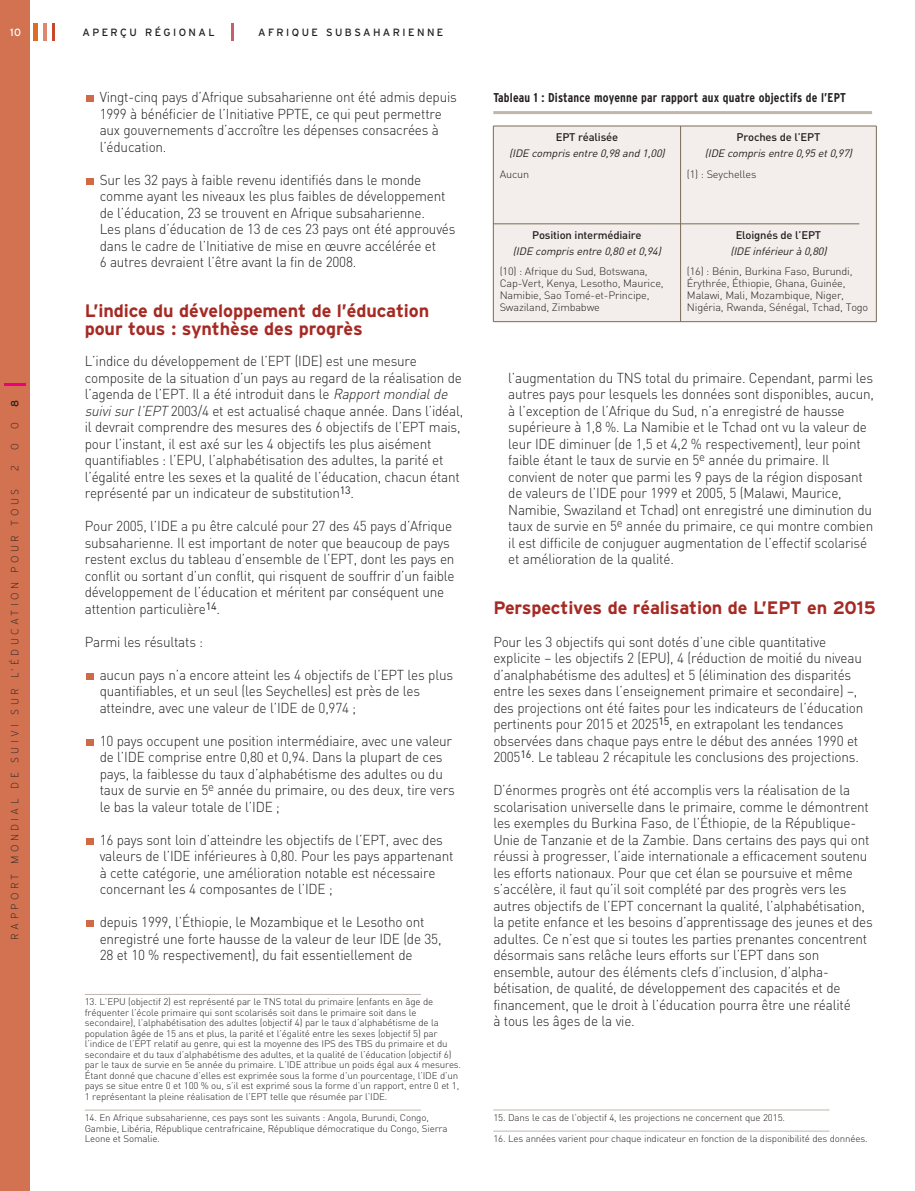
<style>
.page{position:relative;width:915px;height:1191px;background:#fff}
.page>*{position:absolute;margin:0;border:0;box-sizing:border-box;transform-origin:0 0}
.t1{font:700 18px/18.8px "Interstate";letter-spacing:-.005em;color:#a62a24}
.t2{font:300 14.25px/16.5px "DIN";letter-spacing:-.015em;color:#231f20;scale:.95 1}
.t3{font:700 condensed 12.75px "Interstate";letter-spacing:.015em;color:#231f20}
.t4{font:500 10.95px "DIN";letter-spacing:-.015em;color:#231f20}
.t5{font:300 10.65px/12px "DIN";letter-spacing:-.015em;color:#231f20}
.t6{font:italic 10.65px "DIN";color:#231f20}
.t7{font:200 10.5px "Interstate";letter-spacing:.325em;color:#231f20}
.t8{font:10.5px "Interstate";letter-spacing:.23em;color:#231f20}
.t9{font:10.5px "Interstate";color:#fff}
.t10{font:300 9.45px/10.5px "DIN";letter-spacing:-.015em;color:#231f20}
.s1{font-style:italic}
</style>
<div class="page">
<div style="left:0;top:1px;width:29px;height:1190px;background:#d27250"></div>
<hr style="left:34px;top:24px;width:4px;height:17px;background:#de6c27">
<hr style="left:44px;top:24px;width:3px;height:17px;background:#df886d">
<svg style="left:53px;top:24px;width:2px;height:17px"></svg>
<div style="left:86px;top:920px;width:7px;height:7px;background:#cf6a48"></div>
<div style="left:86px;top:838px;width:7px;height:7px;background:#cf6a48"></div>
<div style="left:86px;top:739px;width:7px;height:7px;background:#cf6a48"></div>
<div style="left:86px;top:673px;width:7px;height:7px;background:#cf6a48"></div>
<div style="left:86px;top:178px;width:7px;height:7px;background:#cf6a48"></div>
<div style="left:86px;top:95px;width:7px;height:7px;background:#cf6a48"></div>
<hr style="left:231px;top:24px;width:3px;height:17px;background:#c36069">
<hr style="left:4px;top:383px;width:21px;height:2px;background:#ec0080">
<hr style="left:85px;top:994px;width:336px;height:1px;background:#bfb6ac">
<hr style="left:85px;top:1109px;width:336px;height:1px;background:#bfb6ac">
<hr style="left:493px;top:1109px;width:336px;height:1px;background:#bfb6ac">
<hr style="left:493px;top:1130px;width:336px;height:1px;background:#bfb6ac">
<div style="left:493px;top:126px;width:383px;height:196px;background:#f3eeeb"></div>
<hr style="left:493px;top:126px;width:383px;height:1px;background:#7c6a55">
<hr style="left:493px;top:223px;width:366px;height:1px;background:#7c6a55">
<hr style="left:493px;top:321px;width:383px;height:1px;background:#7c6a55">
<hr style="left:493px;top:126px;width:1px;height:196px;background:#7c6a55">
<hr style="left:680px;top:126px;width:1px;height:196px;background:#7c6a55">
<hr style="left:875px;top:126px;width:1px;height:196px;background:#7c6a55">
<hr style="left:493px;top:111px;width:378px;height:3px;background:#bfb6ac">
<p class="t9" style="left:10px;top:28px;width:13px">10</p>
<p class="t8" style="left:11px;top:407px;width:9px;rotate:-90deg">8</p>
<p class="t7" style="left:11px;top:428px;width:8px;rotate:-90deg">0</p>
<p class="t7" style="left:11px;top:471px;width:7px;rotate:-90deg">2</p>
<p class="t7" style="left:11px;top:450px;width:8px;rotate:-90deg">0</p>
<p class="t7" style="left:11px;top:939px;width:452px;rotate:-90deg">RAPPORT MONDIAL DE SUIVI SUR L’ÉDUCATION POUR TOUS</p>
<p class="t8" style="left:82px;top:28px;width:134px">APERÇU RÉGIONAL</p>
<p class="t8" style="left:258px;top:28px;width:187px">AFRIQUE SUBSAHARIENNE</p>
<p class="t2" style="left:100px;top:90px;width:377px">Vingt-cinq pays d’Afrique subsaharienne ont été admis depuis 1999 à bénéficier de l’Initiative PPTE, ce qui peut permettre aux gouvernements d’accroître les dépenses consacrées à l’éducation.</p>
<p class="t2" style="left:100px;top:173px;width:376px">Sur les 32 pays à faible revenu identifiés dans le monde comme ayant les niveaux les plus faibles de développement de l’éducation, 23 se trouvent en Afrique subsaharienne.<br>Les plans d’éducation de 13 de ces 23 pays ont été approuvés dans le cadre de l’Initiative de mise en œuvre accélérée et<br>6 autres devraient l’être avant la fin de 2008.</p>
<p class="t1" style="left:85px;top:302px;width:346px">L’indice du développement de l’éducation pour tous : synthèse des progrès</p>
<p class="t2" style="left:85px;top:354px;width:400px">L’indice du développement de l’EPT (IDE) est une mesure composite de la situation d’un pays au regard de la réalisation de l’agenda de l’EPT. Il a été introduit dans le <span class="s1">Rapportmondialde suivisurl’EPT</span>2003/4 et est actualisé chaque année. Dans l’idéal, il devrait comprendre des mesures des 6 objectifs de l’EPT mais, pour l’instant, il est axé sur les 4 objectifs les plus aisément quantifiables : l’EPU, l’alphabétisation des adultes, la parité et l’égalité entre les sexes et la qualité de l’éducation, chacun étant représenté par un indicateur de substitution<sup>13</sup>.</p>
<p class="t2" style="left:85px;top:519px;width:391px">Pour 2005, l’IDE a pu être calculé pour 27 des 45 pays d’Afrique subsaharienne. Il est important de noter que beaucoup de pays restent exclus du tableau d’ensemble de l’EPT, dont les pays en conflit ou sortant d’un conflit, qui risquent de souffrir d’un faible développement de l’éducation et méritent par conséquent une attention particulière<sup>14</sup>.</p>
<p class="t2" style="left:85px;top:635px;width:126px">Parmi les résultats :</p>
<p class="t2" style="left:100px;top:668px;width:373px">aucun pays n’a encore atteint les 4 objectifs de l’EPT les plus quantifiables, et un seul (les Seychelles) est près de les atteindre, avec une valeur de l’IDE de 0,974 ;</p>
<p class="t2" style="left:100px;top:734px;width:375px">10 pays occupent une position intermédiaire, avec une valeur de l’IDE comprise entre 0,80 et 0,94. Dans la plupart de ces pays, la faiblesse du taux d’alphabétisme des adultes ou du taux de survie en 5<sup>e</sup> année du primaire, ou des deux, tire vers le bas la valeur totale de l’IDE ;</p>
<p class="t2" style="left:100px;top:833px;width:374px">16 pays sont loin d’atteindre les objectifs de l’EPT, avec des valeurs de l’IDE inférieures à 0,80. Pour les pays appartenant à cette catégorie, une amélioration notable est nécessaire concernant les 4 composantes de l’IDE ;</p>
<p class="t2" style="left:100px;top:915px;width:361px">depuis 1999, l’Éthiopie, le Mozambique et le Lesotho ont enregistré une forte hausse de la valeur de leur IDE (de 35,<br>28 et 10 % respectivement), du fait essentiellement de</p>
<p class="t3" style="left:493px;top:93px;width:354px">Tableau 1 : Distance moyenne par rapport aux quatre objectifs de l’EPT</p>
<p class="t4" style="left:555px;top:134px;width:64px">EPT réalisée</p>
<p class="t6" style="left:509px;top:150px;width:159px">(IDE compris entre 0,98 and 1,00)</p>
<p class="t5" style="left:499px;top:169px;width:31px">Aucun</p>
<p class="t4" style="left:736px;top:134px;width:85px">Proches de l’EPT</p>
<p class="t6" style="left:704px;top:150px;width:151px">(IDE compris entre 0,95 et0,97)</p>
<p class="t5" style="left:686px;top:169px;width:71px">(1) : Seychelles</p>
<p class="t4" style="left:532px;top:231px;width:111px">Position intermédiaire</p>
<p class="t6" style="left:512px;top:247px;width:152px">(IDE compris entre 0,80 et0,94)</p>
<p class="t5" style="left:499px;top:267px;width:165px">(10) : Afrique du Sud, Botswana,<br>Cap-Vert, Kenya, Lesotho, Maurice,<br>Namibie, Sao Tomé-et-Principe,<br>Swaziland, Zimbabwe</p>
<p class="t4" style="left:735px;top:231px;width:87px">Eloignés de l’EPT</p>
<p class="t6" style="left:730px;top:247px;width:100px">(IDE inférieur à 0,80)</p>
<p class="t5" style="left:686px;top:267px;width:183px">(16) : Bénin, Burkina Faso, Burundi, Érythrée, Éthiopie, Ghana, Guinée, Malawi, Mali, Mozambique, Niger, Nigéria, Rwanda, Sénégal, Tchad, Togo</p>
<p class="t2" style="left:508px;top:371px;width:386px">l’augmentation du TNS total du primaire. Cependant, parmi les autres pays pour lesquels les données sont disponibles, aucun, à l’exception de l’Afrique du Sud, n’a enregistré de hausse supérieure à 1,8 %. La Namibie et le Tchad ont vu la valeur de leur IDE diminuer (de 1,5 et 4,2 % respectivement), leur point faible étant le taux de survie en 5<sup>e</sup> année du primaire. Il convient de noter que parmi les 9 pays de la région disposant de valeurs de l’IDE pour 1999 et 2005, 5 (Malawi, Maurice, Namibie, Swaziland et Tchad) ont enregistré une diminution du taux de survie en 5<sup>e</sup> année du primaire, ce qui montre combien il est difficile de conjuguer augmentation de l’effectif scolarisé et amélioration de la qualité.</p>
<p class="t1" style="left:493px;top:599px;width:384px">Perspectives de réalisation de L’EPT en 2015</p>
<p class="t2" style="left:493px;top:635px;width:391px">Pour les 3 objectifs qui sont dotés d’une cible quantitative explicite – les objectifs 2 (EPU), 4 (réduction de moitié du niveau d’analphabétisme des adultes) et 5 (élimination des disparités entre les sexes dans l’enseignement primaire et secondaire) –, des projections ont été faites pour les indicateurs de l’éducation pertinents pour 2015 et 2025<sup>15</sup>, en extrapolant les tendances observées dans chaque pays entre le début des années 1990 et 2005<sup>16</sup>. Le tableau 2 récapitule les conclusions des projections.</p>
<p class="t2" style="left:493px;top:783px;width:401px">D’énormes progrès ont été accomplis vers la réalisation de la scolarisation universelle dans le primaire, comme le démontrent les exemples du Burkina Faso, de l’Éthiopie, de la République-Unie de Tanzanie et de la Zambie. Dans certains des pays qui ont réussi à progresser, l’aide internationale a efficacement soutenu les efforts nationaux. Pour que cet élan se poursuive et même s’accélère, il faut qu’il soit complété par des progrès vers les autres objectifs de l’EPT concernant la qualité, l’alphabétisation, la petite enfance et les besoins d’apprentissage des jeunes et des adultes. Ce n’est que si toutes les parties prenantes concentrent désormais sans relâche leurs efforts sur l’EPT dans son ensemble, autour des éléments clefs d’inclusion, d’alpha&shy;bétisation, de qualité, de développement des capacités et de financement, que le droit à l’éducation pourra être une réalité<br>à tous les âges de la vie.</p>
<p class="t10" style="left:85px;top:998px;width:378px">13. L’EPU (objectif 2) est représenté par le TNS total du primaire (enfants en âge de fréquenter l’école primaire qui sont scolarisés soit dans le primaire soit dans le secondaire), l’alphabétisation des adultes (objectif 4) par le taux d’alphabétisme de la population âgée de 15 ans et plus, la parité et l’égalité entre les sexes (objectif 5) par l’indice de l’EPT relatif au genre, qui est la moyenne des IPS des TBS du primaire et du secondaire et du taux d’alphabétisme des adultes, et la qualité de l’éducation (objectif 6) par le taux de survie en 5e année du primaire. L’IDE attribue un poids égal aux 4 mesures.<br>Étant donné que chacune d’elles est exprimée sous la forme d’un pourcentage, l’IDE d’un pays se situe entre 0 et 100 % ou, s’il est exprimé sous la forme d’un rapport, entre 0 et 1, 1 représentant la pleine réalisation de l’EPT telle que résumée par l’IDE.</p>
<p class="t10" style="left:85px;top:1113px;width:364px">14. En Afrique subsaharienne, ces pays sont les suivants : Angola, Burundi, Congo,<br>Gambie, Libéria, République centrafricaine, République démocratique du Congo, Sierra<br>Leone et Somalie.</p>
<p class="t10" style="left:493px;top:1113px;width:293px">15. Dans le cas de l’objectif 4, les projections ne concernent que 2015.</p>
<p class="t10" style="left:493px;top:1134px;width:375px">16. Les années varient pour chaque indicateur en fonction de la disponibilité des données.</p>
</div>
